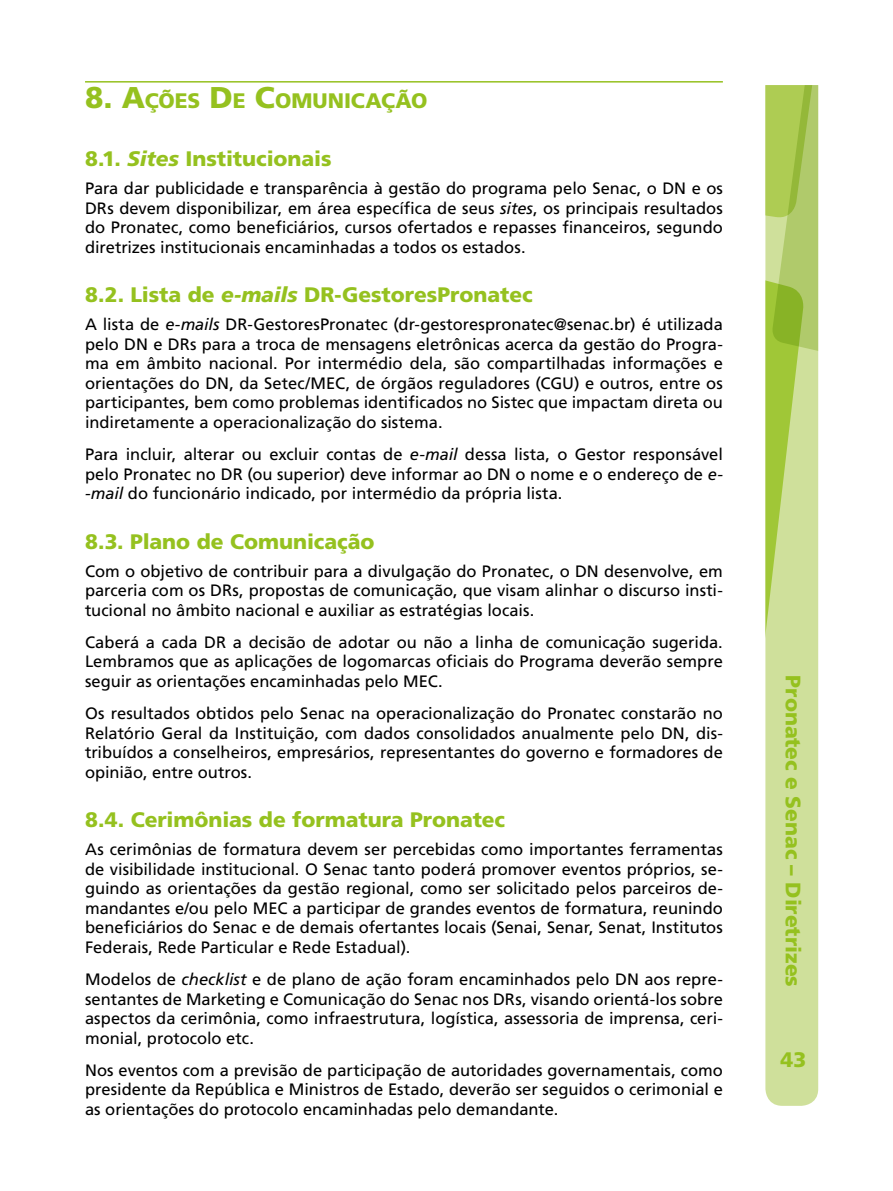
<style>
.page{position:relative;width:893px;height:1191px;background:#fff}
.page>*{position:absolute;margin:0;border:0;box-sizing:border-box;transform-origin:0 0}
.t1{font:900 21px "Frutiger";color:#95c11f}
.t2{font:900 21px "Frutiger";color:#95c11f}
.t3{font:16.5px/19.5px "Frutiger";color:#000;text-align:justify}
.s1{font-size:30px}
.s2{font-style:italic}
</style>
<div class="page">
<div style="left:765px;top:684px;width:53px;height:421px;background:#cfe09b"></div>
<svg style="left:765px;top:85px;width:53px;height:599px;background:#b8d270"></svg>
<hr style="left:85px;top:81px;width:638px;height:2px;background:#95c11f">
<p class="t2" style="left:85px;top:88px;width:344px"><span class="s1">8. A</span>ÇÕES <span class="s1">D</span>E <span class="s1">C</span>OMUNICAÇÃO</p>
<p class="t1" style="left:85px;top:146px;width:248px">8.1. <span class="s2">Sites</span> Institucionais</p>
<p class="t3" style="left:85px;top:179px;width:639px">Para dar publicidade e transparência à gestão do programa pelo Senac, o DN e os DRs devem disponibilizar, em área específica de seus <span class="s2">sites</span>, os principais resultados do Pronatec, como beneficiários, cursos ofertados e repasses financeiros, segundo diretrizes institucionais encaminhadas a todos os estados.</p>
<p class="t1" style="left:85px;top:282px;width:449px">8.2. Lista de <span class="s2">e-mails</span> DR-GestoresPronatec</p>
<p class="t3" style="left:85px;top:315px;width:639px">A lista de <span class="s2">e-mails</span> DR-GestoresPronatec (dr-gestorespronatec@senac.br) é utilizada pelo DN e DRs para a troca de mensagens eletrônicas acerca da gestão do Progra&shy;ma em âmbito nacional. Por intermédio dela, são compartilhadas informações e orientações do DN, da Setec/MEC, de órgãos reguladores (CGU) e outros, entre os participantes, bem como problemas identificados no Sistec que impactam direta ou indiretamente a operacionalização do sistema.</p>
<p class="t3" style="left:85px;top:444px;width:639px">Para incluir, alterar ou excluir contas de <span class="s2">e-mail</span> dessa lista, o Gestor responsável pelo Pronatec no DR (ou superior) deve informar ao DN o nome e o endereço de <span class="s2">e--mail</span> do funcionário indicado, por intermédio da própria lista.</p>
<p class="t1" style="left:85px;top:528px;width:291px">8.3. Plano de Comunicação</p>
<p class="t3" style="left:85px;top:561px;width:639px">Com o objetivo de contribuir para a divulgação do Pronatec, o DN desenvolve, em parceria com os DRs, propostas de comunicação, que visam alinhar o discurso insti&shy;tucional no âmbito nacional e auxiliar as estratégias locais.</p>
<p class="t3" style="left:85px;top:632px;width:639px">Caberá a cada DR a decisão de adotar ou não a linha de comunicação sugerida.<br>Lembramos que as aplicações de logomarcas oficiais do Programa deverão sempre seguir as orientações encaminhadas pelo MEC.</p>
<p class="t3" style="left:85px;top:703px;width:639px">Os resultados obtidos pelo Senac na operacionalização do Pronatec constarão no Relatório Geral da Instituição, com dados consolidados anualmente pelo DN, dis&shy;tribuídos a conselheiros, empresários, representantes do governo e formadores de opinião, entre outros.</p>
<p class="t1" style="left:85px;top:807px;width:422px">8.4. Cerimônias de formatura Pronatec</p>
<p class="t3" style="left:85px;top:839px;width:639px">As cerimônias de formatura devem ser percebidas como importantes ferramentas de visibilidade institucional. O Senac tanto poderá promover eventos próprios, se&shy;guindo as orientações da gestão regional, como ser solicitado pelos parceiros de&shy;mandantes e/ou pelo MEC a participar de grandes eventos de formatura, reunindo beneficiários do Senac e de demais ofertantes locais (Senai, Senar, Senat, Institutos Federais, Rede Particular e Rede Estadual).</p>
<p class="t3" style="left:85px;top:969px;width:639px">Modelos de <span class="s2">checklist</span> e de plano de ação foram encaminhados pelo DN aos repre&shy;sentantes de Marketing e Comunicação do Senac nos DRs, visando orientá-los sobre aspectos da cerimônia, como infraestrutura, logística, assessoria de imprensa, ceri&shy;monial, protocolo etc.</p>
<p class="t3" style="left:85px;top:1060px;width:639px">Nos eventos com a previsão de participação de autoridades governamentais, como presidente da República e Ministros de Estado, deverão ser seguidos o cerimonial e as orientações do protocolo encaminhadas pelo demandante.</p>
<p class="t1" style="left:806px;top:675px;width:313px;rotate:90deg">Pronatec e Senac – Diretrizes</p>
<p class="t1" style="left:781px;top:1046px;width:27px">43</p>
</div>
